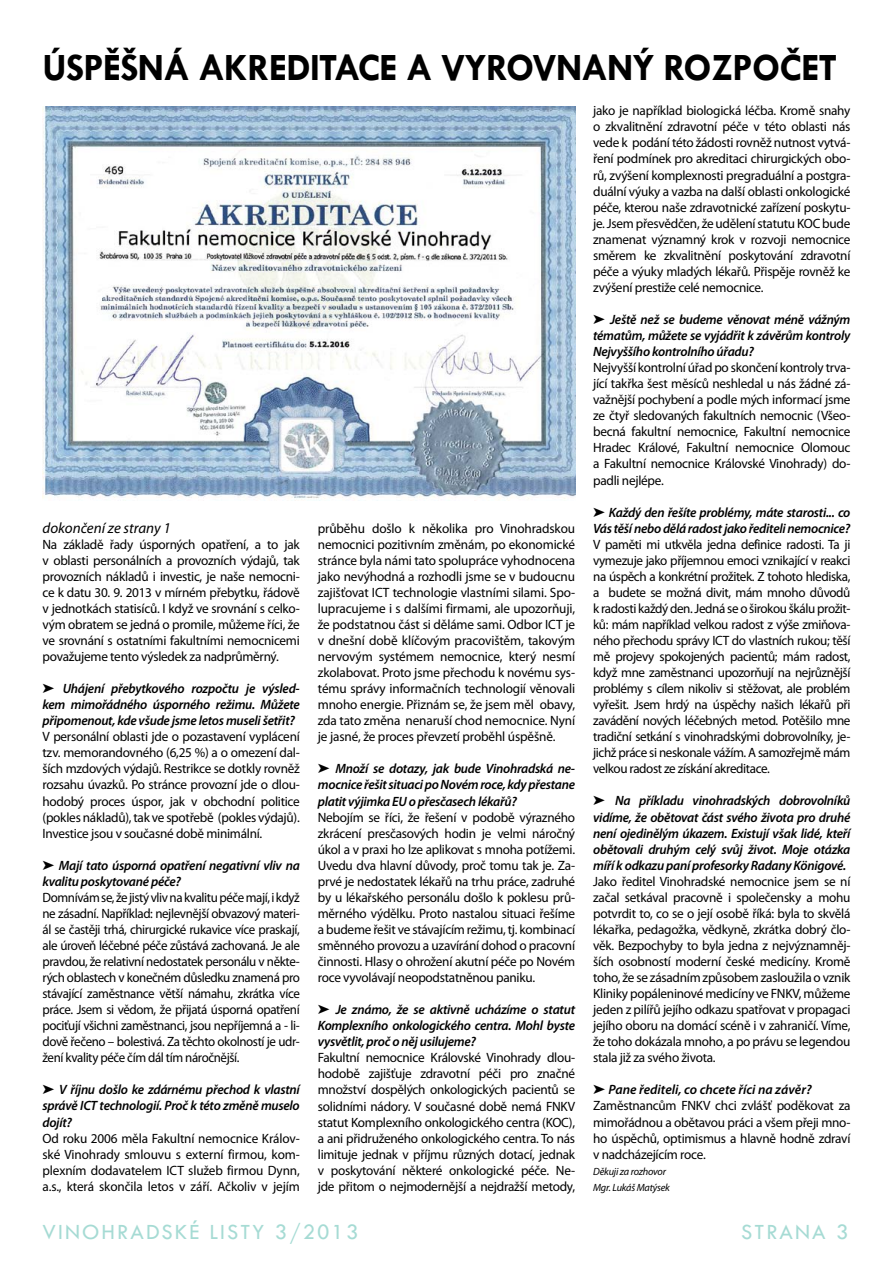
<style>
.page{position:relative;width:893px;height:1263px;background:#fff}
.page>*{position:absolute;margin:0;border:0;box-sizing:border-box;transform-origin:0 0}
.t1{font:700 39px "Tw Cen";letter-spacing:-.02em;color:#000}
.t2{font:22.5px "Tw Cen";letter-spacing:.09em;color:#a6dbd4}
.t3{font:italic 15px "Myriad Pro";color:#000}
.t4{font:13.5px/16px "Myriad Pro";letter-spacing:-.02em;color:#000;text-align:justify}
.t5{font:italic 600 13.5px/16px "Myriad Pro";letter-spacing:-.02em;color:#000;text-align:justify}
.t6{font:13.5px/16px "Myriad Pro";letter-spacing:-.02em;color:#000;text-align:justify;scale:.96 1}
.t7{font:italic 600 13.5px "Myriad Pro";color:#000}
.t8{font:italic 10.5px/16px "Myriad Pro";letter-spacing:-.02em;color:#000}
</style>
<div class="page">
<img style="left:43px;top:106px;width:532px;height:394px">
<h1 class="t1" style="left:43px;top:44px;width:796px">ÚSPĚŠNÁ AKREDITACE A VYROVNANÝ ROZPOČET</h1>
<p class="t3" style="left:43px;top:518px;width:130px">dokončení ze strany 1</p>
<p class="t4" style="left:43px;top:536px;width:259px">Na základě řady úsporných opatření, a to jak v oblasti personálních a provozních výdajů, tak provozních nákladů i investic, je naše nemocni&shy;ce k datu 30. 9. 2013 v mírném přebytku, řádově v jednotkách statisíců. I když ve srovnání s celko&shy;vým obratem se jedná o promile, můžeme říci, že ve srovnání s ostatními fakultními nemocnicemi považujeme tento výsledek za nadprůměrný.</p>
<p class="t5" style="left:43px;top:680px;width:259px;text-indent:20px">Uhájení přebytkového rozpočtu je výsled&shy;kem mimořádného úsporného režimu. Můžete připomenout, kde všude jsme letos museli šetřit?</p>
<p class="t4" style="left:43px;top:728px;width:259px">V personální oblasti jde o pozastavení vyplácení tzv. memorandovného (6,25 %) a o omezení dal&shy;ších mzdových výdajů. Restrikce se dotkly rovněž rozsahu úvazků. Po stránce provozní jde o dlou&shy;hodobý proces úspor, jak v obchodní politice (pokles nákladů), tak ve spotřebě (pokles výdajů).<br>Investice jsou v současné době minimální.</p>
<p class="t5" style="left:43px;top:857px;width:259px;text-indent:16px">Mají tato úsporná opatření negativní vliv na kvalitu poskytované péče?</p>
<p class="t6" style="left:43px;top:889px;width:270px">Domnívám se, že jistý vliv na kvalitu péče mají, i když ne zásadní. Například: nejlevnější obvazový materi&shy;ál se častěji trhá, chirurgické rukavice více praskají, ale úroveň léčebné péče zůstává zachovaná. Je ale pravdou, že relativní nedostatek personálu v někte&shy;rých oblastech v konečném důsledku znamená pro stávající zaměstnance větší námahu, zkrátka více práce. Jsem si vědom, že přijatá úsporná opatření pociťují všichni zaměstnanci, jsou nepříjemná a - li&shy;dově řečeno – bolestivá. Za těchto okolností je udr&shy;žení kvality péče čím dál tím náročnější.</p>
<p class="t5" style="left:43px;top:1081px;width:259px;text-indent:17px">V říjnu došlo ke zdárnému přechod k vlastní správě ICT technologií. Proč k této změně muselo dojít?</p>
<p class="t4" style="left:43px;top:1130px;width:259px">Od roku 2006 měla Fakultní nemocnice Králov&shy;ské Vinohrady smlouvu s externí firmou, kom&shy;plexním dodavatelem ICT služeb firmou Dynn, a.s., která skončila letos v září. Ačkoliv v jejím</p>
<p class="t4" style="left:318px;top:520px;width:259px">průběhu došlo k několika pro Vinohradskou nemocnici pozitivním změnám, po ekonomické stránce byla námi tato spolupráce vyhodnocena jako nevýhodná a rozhodli jsme se v budoucnu zajišťovat ICT technologie vlastními silami. Spo&shy;lupracujeme i s dalšími firmami, ale upozorňuji, že podstatnou část si děláme sami. Odbor ICT je v dnešní době klíčovým pracovištěm, takovým nervovým systémem nemocnice, který nesmí zkolabovat. Proto jsme přechodu k novému sys&shy;tému správy informačních technologií věnovali mnoho energie. Přiznám se, že jsem měl obavy, zda tato změna nenaruší chod nemocnice. Nyní je jasné, že proces převzetí proběhl úspěšně.</p>
<p class="t5" style="left:318px;top:760px;width:259px;text-indent:18px">Množí se dotazy, jak bude Vinohradská ne&shy;mocnice řešit situaci po Novém roce, kdy přestane platit výjimka EU o přesčasech lékařů?</p>
<p class="t4" style="left:318px;top:809px;width:259px">Nebojím se říci, že řešení v podobě výrazného zkrácení presčasových hodin je velmi náročný úkol a v praxi ho lze aplikovat s mnoha potížemi.<br>Uvedu dva hlavní důvody, proč tomu tak je. Za&shy;prvé je nedostatek lékařů na trhu práce, zadruhé by u lékařského personálu došlo k poklesu prů&shy;měrného výdělku. Proto nastalou situaci řešíme a budeme řešit ve stávajícím režimu, tj. kombinací směnného provozu a uzavírání dohod o pracovní činnosti. Hlasy o ohrožení akutní péče po Novém roce vyvolávají neopodstatněnou paniku.</p>
<p class="t5" style="left:318px;top:1001px;width:259px;text-indent:18px">Je známo, že se aktivně ucházíme o statut Komplexního onkologického centra. Mohl byste vysvětlit, proč o něj usilujeme?</p>
<p class="t4" style="left:318px;top:1049px;width:259px">Fakultní nemocnice Královské Vinohrady dlou&shy;hodobě zajišťuje zdravotní péči pro značné množství dospělých onkologických pacientů se solidními nádory. V současné době nemá FNKV statut Komplexního onkologického centra (KOC), a ani přidruženého onkologického centra. To nás limituje jednak v příjmu různých dotací, jednak v poskytování některé onkologické péče. Ne&shy;jde přitom o nejmodernější a nejdražší metody,</p>
<p class="t4" style="left:593px;top:103px;width:259px">jako je například biologická léčba. Kromě snahy o zkvalitnění zdravotní péče v této oblasti nás vede k podání této žádosti rovněž nutnost vytvá&shy;ření podmínek pro akreditaci chirurgických obo&shy;rů, zvýšení komplexnosti pregraduální a postgra&shy;duální výuky a vazba na další oblasti onkologické péče, kterou naše zdravotnické zařízení poskytu&shy;je. Jsem přesvědčen, že udělení statutu KOC bude znamenat významný krok v rozvoji nemocnice směrem ke zkvalitnění poskytování zdravotní péče a výuky mladých lékařů. Přispěje rovněž ke zvýšení prestiže celé nemocnice.</p>
<p class="t5" style="left:593px;top:311px;width:259px;text-indent:17px">Ještě než se budeme věnovat méně vážným tématům, můžete se vyjádřit k závěrům kontroly Nejvyššího kontrolního úřadu?</p>
<p class="t4" style="left:593px;top:359px;width:259px">Nejvyšší kontrolní úřad po skončení kontroly trva&shy;jící takřka šest měsíců neshledal u nás žádné zá&shy;važnější pochybení a podle mých informací jsme ze čtyř sledovaných fakultních nemocnic (Všeo&shy;becná fakultní nemocnice, Fakultní nemocnice Hradec Králové, Fakultní nemocnice Olomouc a Fakultní nemocnice Královské Vinohrady) do&shy;padli nejlépe.</p>
<p class="t5" style="left:593px;top:504px;width:259px;text-align:right">Každý den řešíte problémy, máte starosti... co<br>Vás těší nebo dělá radost jako řediteli nemocnice?</p>
<p class="t4" style="left:593px;top:536px;width:259px">V paměti mi utkvěla jedna definice radosti. Ta ji vymezuje jako příjemnou emoci vznikající v reakci na úspěch a konkrétní prožitek. Z tohoto hlediska, a budete se možná divit, mám mnoho důvodů k radosti každý den. Jedná se o širokou škálu prožit&shy;ků: mám například velkou radost z výše zmiňova&shy;ného přechodu správy ICT do vlastních rukou; těší mě projevy spokojených pacientů; mám radost, když mne zaměstnanci upozorňují na nejrůznější problémy s cílem nikoliv si stěžovat, ale problém vyřešit. Jsem hrdý na úspěchy našich lékařů při zavádění nových léčebných metod. Potěšilo mne tradiční setkání s vinohradskými dobrovolníky, je&shy;jichž práce si neskonale vážím. A samozřejmě mám velkou radost ze získání akreditace.</p>
<p class="t5" style="left:593px;top:792px;width:259px;text-indent:22px">Na příkladu vinohradských dobrovolníků vidíme, že obětovat část svého života pro druhé není ojedinělým úkazem. Existují však lidé, kteří obětovali druhým celý svůj život. Moje otázka míří k odkazu paní profesorky Radany Königové.</p>
<p class="t4" style="left:593px;top:873px;width:259px">Jako ředitel Vinohradské nemocnice jsem se ní začal setkával pracovně i společensky a mohu potvrdit to, co se o její osobě říká: byla to skvělá lékařka, pedagožka, vědkyně, zkrátka dobrý člo&shy;věk. Bezpochyby to byla jedna z nejvýznamněj&shy;ších osobností moderní české medicíny. Kromě toho, že se zásadním způsobem zasloužila o vznik Kliniky popáleninové medicíny ve FNKV, můžeme jeden z pilířů jejího odkazu spatřovat v propagaci jejího oboru na domácí scéně i v zahraničí. Víme, že toho dokázala mnoho, a po právu se legendou stala již za svého života.</p>
<p class="t7" style="left:608px;top:1081px;width:205px">Pane řediteli, co chcete říci na závěr?</p>
<p class="t4" style="left:593px;top:1098px;width:259px">Zaměstnancům FNKV chci zvlášť poděkovat za mimořádnou a obětavou práci a všem přeji mno&shy;ho úspěchů, optimismus a hlavně hodně zdraví v nadcházejícím roce.</p>
<p class="t8" style="left:593px;top:1163px;width:78px">Děkuji za rozhovor<br>Mgr. Lukáš Matýsek</p>
<h2 class="t2" style="left:43px;top:1218px;width:317px">VINOHRADSKÉ LISTY 3/2013</h2>
<h2 class="t2" style="left:741px;top:1218px;width:109px">STRANA 3</h2>
</div>
